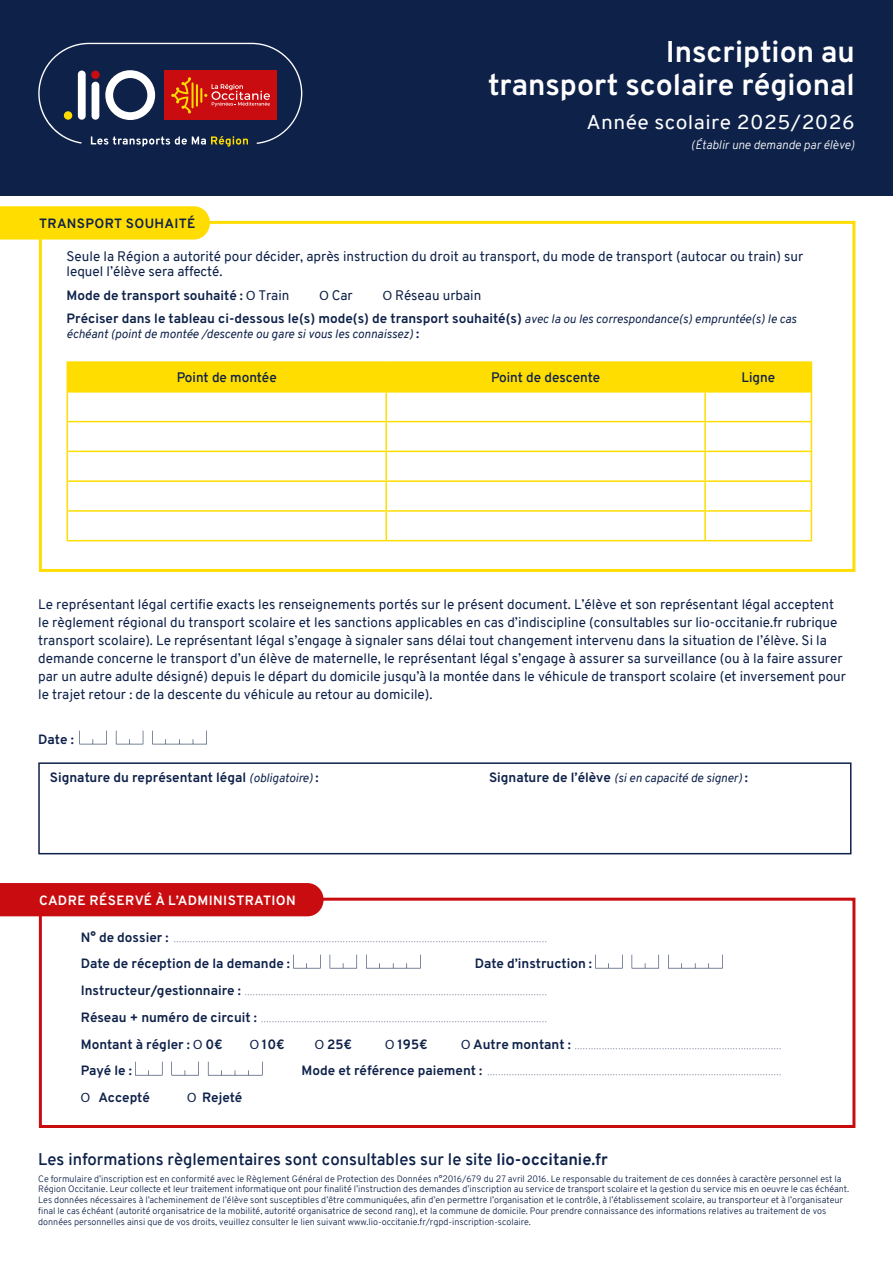
<style>
.page{position:relative;width:893px;height:1263px;background:#fff}
.page>*{position:absolute;margin:0;border:0;box-sizing:border-box;transform-origin:0 0}
.t1{font:700 30px "Overpass";color:#fff}
.t2{font:19.5px "Overpass";letter-spacing:.02em;color:#fff;scale:1.08 1}
.t3{font:600 16.5px "Overpass";color:#0e2149}
.t4{font:13.5px/18px "Overpass";color:#0e2149}
.t5{font:100 13.5px "Overpass";color:#0e2149}
.t6{font:700 13.5px "Overpass";color:#0e2149}
.t7{font:600 13.5px "Overpass";color:#0e2149}
.t8{font:700 13.5px "Overpass";letter-spacing:.03em;color:#fff}
.t9{font:700 13.5px "Overpass";letter-spacing:.03em;color:#0e2149}
.t10{font:italic 12px "Overpass";color:#0e2149}
.t11{font:italic 300 12px "Overpass";color:#fff}
.t12{font:300 9px/10.8px "Overpass";color:#0e2149}
.s1{font-family:"Myriad Pro";font-weight:400}
.s2{font-weight:400}
.s3{font-family:"Myriad Pro"}
.s4{font-weight:400;font-style:italic;font-size:12px}
.s5{font-weight:700;font-style:normal;font-size:13.5px}
.s6{font-weight:700}
</style>
<div class="page">
<svg style="left:79px;top:731px;width:128px;height:13px"></svg>
<div style="left:39px;top:221px;width:816px;height:351px;border:3px solid #fd0"></div>
<svg style="left:0;top:206px;width:210px;height:34px;background:#ffde09"></svg>
<svg style="left:293px;top:955px;width:128px;height:13px"></svg>
<svg style="left:595px;top:955px;width:128px;height:13px"></svg>
<svg style="left:135px;top:1062px;width:127px;height:13px"></svg>
<div style="left:39px;top:898px;width:816px;height:230px;border:3px solid #c90c0f"></div>
<div style="left:0;top:883px;width:324px;height:33px;background:#c90c0f"></div>
<div style="left:38px;top:762px;width:813px;height:92px;border:2px solid #0e2149"></div>
<div style="left:0;top:0;width:893px;height:196px;background:#0e2149"></div>
<hr style="left:67px;top:361px;width:319px;height:2px;background:#fd0">
<hr style="left:386px;top:361px;width:319px;height:2px;background:#fd0">
<hr style="left:705px;top:361px;width:107px;height:2px;background:#fd0">
<svg style="left:67px;top:362px;width:745px;height:178px"></svg>
<hr style="left:67px;top:421px;width:319px;height:1px;background:#fd0">
<hr style="left:386px;top:421px;width:319px;height:1px;background:#fd0">
<hr style="left:705px;top:421px;width:107px;height:1px;background:#fd0">
<hr style="left:67px;top:451px;width:319px;height:1px;background:#fd0">
<hr style="left:386px;top:451px;width:319px;height:1px;background:#fd0">
<hr style="left:705px;top:451px;width:107px;height:1px;background:#fd0">
<hr style="left:67px;top:480px;width:319px;height:2px;background:#fd0">
<hr style="left:386px;top:480px;width:319px;height:2px;background:#fd0">
<hr style="left:705px;top:480px;width:107px;height:2px;background:#fd0">
<hr style="left:67px;top:510px;width:319px;height:2px;background:#fd0">
<hr style="left:386px;top:510px;width:319px;height:2px;background:#fd0">
<hr style="left:705px;top:510px;width:107px;height:2px;background:#fd0">
<hr style="left:67px;top:540px;width:319px;height:1px;background:#fd0">
<hr style="left:386px;top:540px;width:319px;height:1px;background:#fd0">
<hr style="left:705px;top:540px;width:107px;height:1px;background:#fd0">
<svg style="left:38px;top:43px;width:264px;height:104px"></svg>
<p class="t9" style="left:39px;top:215px;width:158px">TRANSPORT SOUHAITÉ</p>
<p class="t1" style="left:666px;top:33px;width:190px">Inscription au</p>
<p class="t1" style="left:488px;top:65px;width:368px">transport scolaire régional</p>
<p class="t2" style="left:586px;top:108px;width:250px">Année scolaire 2025/2026</p>
<p class="t11" style="left:691px;top:137px;width:165px">(Établir une demande par élève)</p>
<p class="t4" style="left:67px;top:249px;width:738px;line-height:15px">Seule la Région a autorité pour décider, après instruction du droit au transport, du mode de transport (autocar ou train) sur lequel l’élève sera affecté.</p>
<p class="t6" style="left:67px;top:287px;width:224px">Mode de transport souhaité : <span class="s1">O</span> <span class="s2">Train</span></p>
<p class="t4" style="left:320px;top:286px;width:35px"><span class="s3">O</span> Car</p>
<p class="t4" style="left:383px;top:286px;width:100px"><span class="s3">O</span> Réseau urbain</p>
<p class="t6" style="left:67px;top:310px;width:732px">Préciser dans le tableau ci-dessous le(s) mode(s) de transport souhaité(s) <span class="s4">avec la ou les correspondance(s) empruntée(s) le cas</span></p>
<p class="t10" style="left:67px;top:325px;width:354px">échéant (point de montée /descente ou gare si vous les connaissez) <span class="s5">:</span></p>
<p class="t7" style="left:177px;top:368px;width:101px">Point de montée</p>
<p class="t7" style="left:491px;top:368px;width:111px">Point de descente</p>
<p class="t7" style="left:741px;top:368px;width:35px">Ligne</p>
<p class="t4" style="left:38px;top:596px;width:809px">Le représentant légal certifie exacts les renseignements portés sur le présent document. L’élève et son représentant légal acceptent le règlement régional du transport scolaire et les sanctions applicables en cas d’indiscipline (consultables sur lio-occitanie.fr rubrique transport scolaire). Le représentant légal s’engage à signaler sans délai tout changement intervenu dans la situation de l’élève. Si la demande concerne le transport d’un élève de maternelle, le représentant légal s’engage à assurer sa surveillance (ou à la faire assurer par un autre adulte désigné) depuis le départ du domicile jusqu’à la montée dans le véhicule de transport scolaire (et inversement pour le trajet retour : de la descente du véhicule au retour au domicile).</p>
<p class="t6" style="left:38px;top:731px;width:37px">Date :</p>
<p class="t6" style="left:50px;top:769px;width:270px">Signature du représentant légal <span class="s4">(obligatoire)</span> :</p>
<p class="t10" style="left:489px;top:769px;width:260px"><span class="s5">Signature de l’élève</span> (si en capacité de signer) <span class="s5">:</span></p>
<p class="t8" style="left:39px;top:892px;width:258px">CADRE RÉSERVÉ À L’ADMINISTRATION</p>
<p class="t5" style="left:81px;top:927px;width:468px"><span class="s6">N° de dossier :</span> .........................................................................................................................................</p>
<p class="t6" style="left:81px;top:955px;width:211px">Date de réception de la demande :</p>
<p class="t6" style="left:475px;top:955px;width:119px">Date d’instruction :</p>
<p class="t5" style="left:81px;top:981px;width:468px"><span class="s6">Instructeur/gestionnaire :</span> ...............................................................................................................</p>
<p class="t5" style="left:81px;top:1008px;width:468px"><span class="s6">Réseau + numéro de circuit :</span> .........................................................................................................</p>
<p class="t6" style="left:81px;top:1036px;width:143px">Montant à régler : <span class="s1">O</span> 0€</p>
<p class="t6" style="left:250px;top:1036px;width:37px"><span class="s1">O</span> 10€</p>
<p class="t6" style="left:315px;top:1036px;width:39px"><span class="s1">O</span> 25€</p>
<p class="t6" style="left:385px;top:1036px;width:44px"><span class="s1">O</span> 195€</p>
<p class="t5" style="left:461px;top:1034px;width:322px"><span class="s1">O</span> <span class="s6">Autre montant :</span> ............................................................................</p>
<p class="t6" style="left:81px;top:1062px;width:53px">Payé le :</p>
<p class="t5" style="left:301px;top:1061px;width:482px"><span class="s6">Mode et référence paiement :</span> ............................................................................................................</p>
<p class="t6" style="left:81px;top:1089px;width:71px"><span class="s1">O</span> Accepté</p>
<p class="t6" style="left:187px;top:1089px;width:57px"><span class="s1">O</span> Rejeté</p>
<p class="t3" style="left:38px;top:1147px;width:571px">Les informations règlementaires sont consultables sur le site <span class="s6">lio-occitanie.fr</span></p>
<p class="t12" style="left:38px;top:1173px;width:812px">Ce formulaire d’inscription est en conformité avec le Règlement Général de Protection des Données n°2016/679 du 27 avril 2016. Le responsable du traitement de ces données à caractère personnel est la<br>Région Occitanie. Leur collecte et leur traitement informatique ont pour finalité l’instruction des demandes d’inscription au service de transport scolaire et la gestion du service mis en oeuvre le cas échéant.</p>
<p class="t12" style="left:38px;top:1194px;width:806px">Les données nécessaires à l’acheminement de l’élève sont susceptibles d’être communiquées, afin d’en permettre l’organisation et le contrôle, à l’établissement scolaire, au transporteur et à l’organisateur final le cas échéant (autorité organisatrice de la mobilité, autorité organisatrice de second rang), et la commune de domicile. Pour prendre connaissance des informations relatives au traitement de vos données personnelles ainsi que de vos droits, veuillez consulter le lien suivant www.lio-occitanie.fr/rgpd-inscription-scolaire.</p>
</div>
